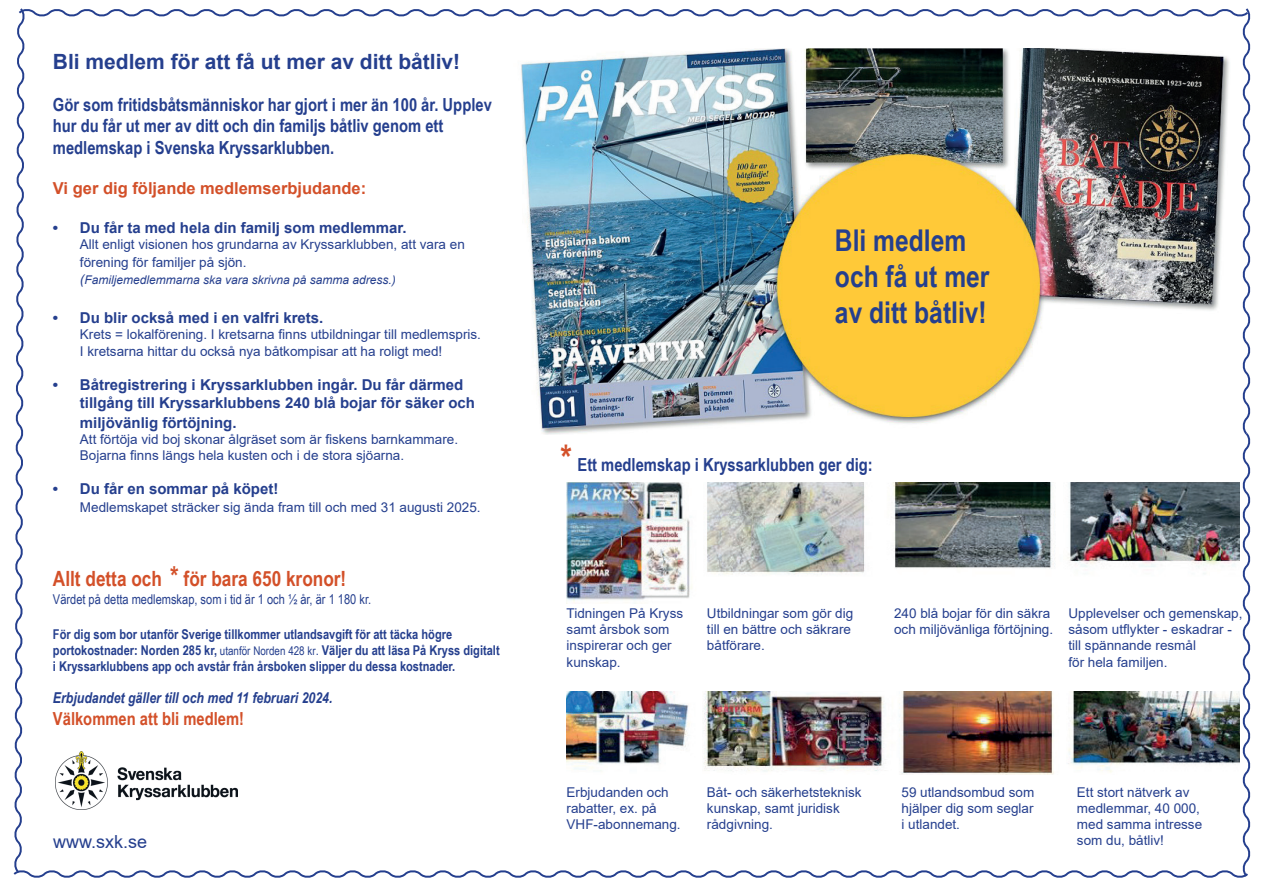
<style>
.page{position:relative;width:1263px;height:893px;background:#fff}
.page>*{position:absolute;margin:0;border:0;box-sizing:border-box;transform-origin:0 0}
.t1{font:700 30px/36px "Arial Narrow";color:#253f8e}
.t2{font:700 21px "Arial";color:#253f8e}
.t3{font:700 21px "Arial Narrow";color:#d35029}
.t4{font:700 18px/21.6px "Arial Narrow";color:#253f8e}
.t5{font:700 18px "Arial Narrow";color:#d35029}
.t6{font:18px "Arial";color:#253f8e}
.t7{font:700 16.5px "Arial";color:#d35029}
.t8{font:700 15px/18px "Arial";color:#253f8e}
.t9{font:italic 700 15px "Arial Narrow";color:#253f8e}
.t10{font:13.5px/16.2px "Arial";color:#253f8e}
.t11{font:700 13.5px/16.2px "Arial Narrow";color:#253f8e}
.t12{font:13.5px "Arial Narrow";color:#253f8e}
.t13{font:italic 12px "Arial";color:#253f8e}
.s1{font-size:13.5px}
.s2{font-size:27px}
.s3{font-weight:400;font-size:12px}
.s4{font-weight:400}
.s5{font-size:36px;color:#d35029}
</style>
<div class="page">
<img style="left:13px;top:8px;width:1238px;height:870px">
<img style="left:55px;top:751px;width:183px;height:59px">
<h2 class="t2" style="left:53px;top:47px;width:409px">Bli medlem för att få ut mer av ditt båtliv!</h2>
<h3 class="t4" style="left:53px;top:93px;width:440px">Gör som fritidsbåtsmänniskor har gjort i mer än 100 år. Upplev hur du får ut mer av ditt och din familjs båtliv genom ett medlemskap i Svenska Kryssarklubben.</h3>
<p class="t7" style="left:53px;top:176px;width:315px">Vi ger dig följande medlemserbjudande:</p>
<p class="t8" style="left:53px;top:219px;width:355px">• Du får ta med hela din familj som medlemmar.</p>
<p class="t10" style="left:80px;top:235px;width:386px;line-height:18px">Allt enligt visionen hos grundarna av Kryssarklubben, att vara en förening för familjer på sjön.</p>
<p class="t13" style="left:80px;top:272px;width:317px"><span class="s1">(</span>Familjemedlemmarna ska vara skrivna på samma adress.)</p>
<p class="t8" style="left:53px;top:309px;width:272px">• Du blir också med i en valfri krets.</p>
<p class="t10" style="left:80px;top:326px;width:403px">Krets = lokalförening. I kretsarna finns utbildningar till medlemspris.<br>I kretsarna hittar du också nya båtkompisar att ha roligt med!</p>
<p class="t8" style="left:80px;top:376px;width:397px;text-indent:-27px">• Båtregistrering i Kryssarklubben ingår. Du får därmed tillgång till Kryssarklubbens 240 blå bojar för säker och</p>
<p class="t8" style="left:80px;top:413px;width:158px">miljövänlig förtöjning.</p>
<p class="t10" style="left:80px;top:431px;width:380px">Att förtöja vid boj skonar ålgräset som är fiskens barnkammare.<br>Bojarna finns längs hela kusten och i de stora sjöarna.</p>
<p class="t8" style="left:53px;top:480px;width:227px">• Du får en sommar på köpet!</p>
<p class="t10" style="left:80px;top:499px;width:402px">Medlemskapet sträcker sig ända fram till och med 31 augusti 2025.</p>
<h2 class="t3" style="left:53px;top:563px;width:295px">Allt detta och <span class="s2">*</span> för bara 650 kronor!</h2>
<p class="t12" style="left:53px;top:590px;width:320px">Värdet på detta medlemskap, som i tid är 1 och ½ år, är 1 180 kr.</p>
<p class="t11" style="left:53px;top:625px;width:448px">För dig som bor utanför Sverige tillkommer utlandsavgift för att täcka högre portokostnader: Norden 285 kr, <span class="s3">utanför Norden 428 kr</span><span class="s4">.</span> Väljer du att läsa På Kryss digitalt i Kryssarklubbens app och avstår från årsboken slipper du dessa kostnader.</p>
<p class="t9" style="left:53px;top:687px;width:281px">Erbjudandet gäller till och med 11 februari 2024.</p>
<h3 class="t5" style="left:53px;top:705px;width:193px">Välkommen att bli medlem!</h3>
<h1 class="t1" style="left:835px;top:221px;width:156px">Bli medlem och få ut mer av ditt båtliv!</h1>
<h3 class="t4" style="left:560px;top:453px;width:314px"><span class="s5">*</span> Ett medlemskap i Kryssarklubben ger dig:</h3>
<p class="t10" style="left:567px;top:605px;width:118px">Tidningen På Kryss samt årsbok som inspirerar och ger kunskap.</p>
<p class="t10" style="left:707px;top:605px;width:148px">Utbildningar som gör dig till en bättre och säkrare båtförare.</p>
<p class="t10" style="left:894px;top:605px;width:161px">240 blå bojar för din säkra och miljövänliga förtöjning.</p>
<p class="t10" style="left:1068px;top:605px;width:176px">Upplevelser och gemenskap, såsom utflykter - eskadrar - till spännande resmål<br>för hela familjen.</p>
<p class="t10" style="left:567px;top:784px;width:116px">Erbjudanden och rabatter, ex. på<br>VHF-abonnemang.</p>
<p class="t10" style="left:707px;top:784px;width:156px">Båt- och säkerhetsteknisk kunskap, samt juridisk rådgivning.</p>
<p class="t10" style="left:901px;top:784px;width:134px;text-align:justify">59 utlandsombud som hjälper dig som seglar i utlandet.</p>
<p class="t10" style="left:1077px;top:784px;width:127px">Ett stort nätverk av medlemmar, 40 000, med samma intresse</p>
<h3 class="t6" style="left:53px;top:829px;width:96px">www.sxk.se</h3>
<p class="t10" style="left:1077px;top:832px;width:89px">som du, båtliv!</p>
</div>
